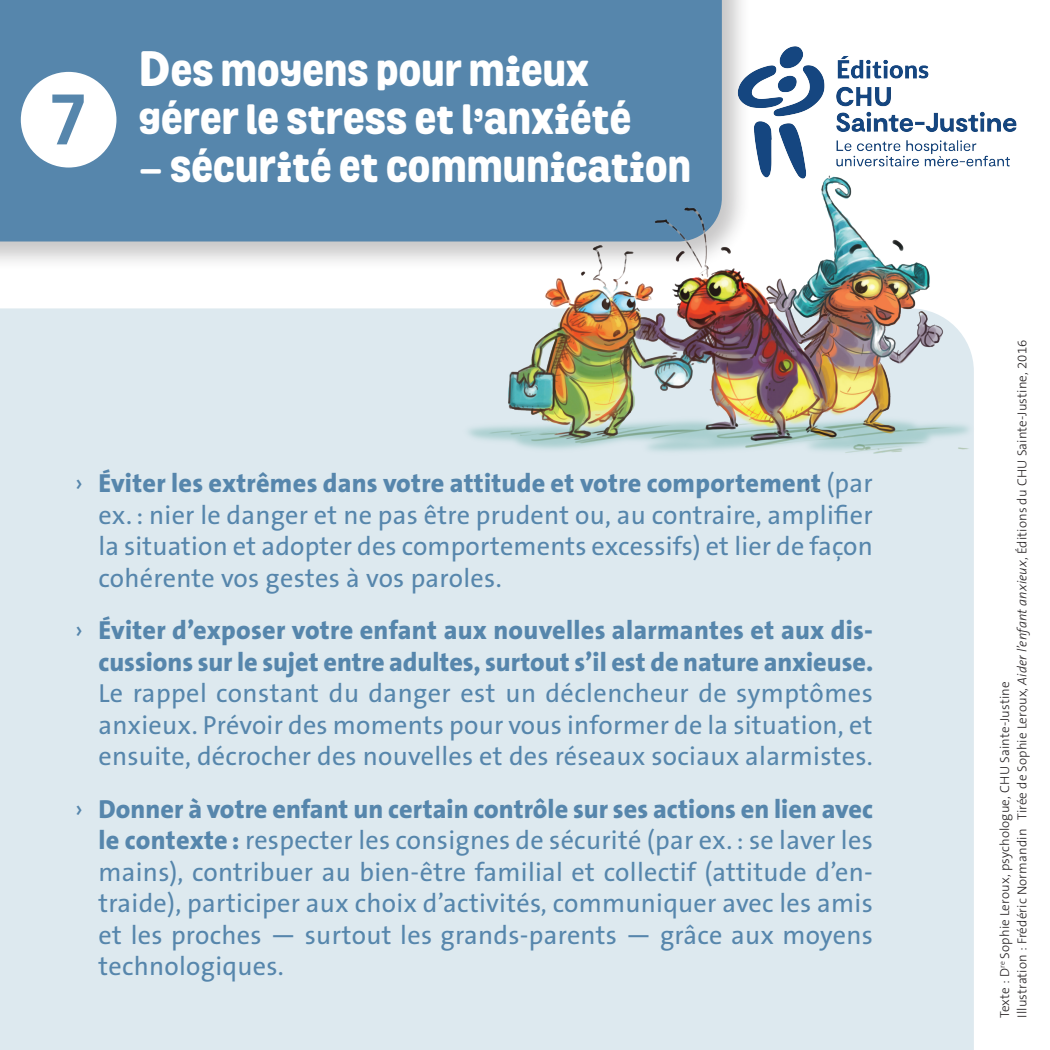
<style>
.page{position:relative;width:1050px;height:1050px;background:#fff}
.page>*{position:absolute;margin:0;border:0;box-sizing:border-box;transform-origin:0 0}
.t1{font:98px "European Pi One";color:#fff}
.t2{font:900 35px/48.1px "Grota Rounded";letter-spacing:.025em;color:#fff}
.t3{font:26.25px/31.5px "The Sans B5 Plain";letter-spacing:.01em;color:#5686ac;text-align:justify}
.t4{font:800 26.25px/31.5px "The Sans B8";letter-spacing:.005em;color:#5686ac;text-align:right}
.t5{font:300 13.12px/17.5px "The Sans B3";letter-spacing:.01em;color:#231f20}
.s1{font-weight:800;font-size:48.12px}
.s2{font-family:"The Sans B5 Plain";font-weight:400}
.s3{font-family:"The Sans B8";font-weight:800}
.s4{font-style:italic}
</style>
<div class="page">
<div style="left:0;top:308px;width:974px;height:742px;background:#dde9ef"></div>
<div style="left:0;top:0;width:751px;height:271px;background:#231f20;opacity:.25"></div>
<div style="left:0;top:0;width:722px;height:242px;background:#5686ac"></div>
<img style="left:462px;top:175px;width:512px;height:280px">
<img style="left:738px;top:47px;width:278px;height:135px">
<h1 class="t1" style="left:20px;top:65px;width:99px">7</h1>
<h2 class="t2" style="left:139px;top:48px;width:493px"><span class="s1">D</span>es moyens pour mieux gérer le stress et l’anxiété</h2>
<h2 class="t2" style="left:139px;top:145px;width:553px">– sécurité et communication</h2>
<p class="t4" style="left:75px;top:469px;width:799px"><span class="s2">›</span> Éviter les extrêmes dans votre attitude et votre comportement <span class="s2">(par</span></p>
<p class="t3" style="left:98px;top:501px;width:776px">ex. : nier le danger et ne pas être prudent ou, au contraire, amplifier la situation et adopter des comportements excessifs) et lier de façon cohérente vos gestes à vos paroles.</p>
<p class="t4" style="left:75px;top:616px;width:800px"><span class="s2">›</span> Éviter d’exposer votre enfant aux nouvelles alarmantes et aux dis&shy;cussions sur le sujet entre adultes, surtout s’il est de nature anxieuse.</p>
<p class="t3" style="left:99px;top:679px;width:776px">Le rappel constant du danger est un déclencheur de symptômes anxieux. Prévoir des moments pour vous informer de la situation, et ensuite, décrocher des nouvelles et des réseaux sociaux alarmistes.</p>
<p class="t4" style="left:75px;top:794px;width:800px"><span class="s2">›</span> Donner à votre enfant un certain contrôle sur ses actions en lien avec</p>
<p class="t3" style="left:98px;top:826px;width:776px"><span class="s3">le contexte :</span> respecter les consignes de sécurité (par ex. : se laver les mains), contribuer au bien-être familial et collectif (attitude d’en&shy;traide), participer aux choix d’activités, communiquer avec les amis et les proches — surtout les grands-parents — grâce aux moyens technologiques.</p>
<p class="t5" style="left:997px;top:1018px;width:680px;rotate:-90deg">Texte : D<sup>re</sup> Sophie Leroux, psychologue, CHU Sainte-Justine<br>Illustration : Frédéric Normandin Tirée de Sophie Leroux, <span class="s4">Aider l’enfant anxieux</span>, Éditions du CHU Sainte-Justine, 2016</p>
</div>
